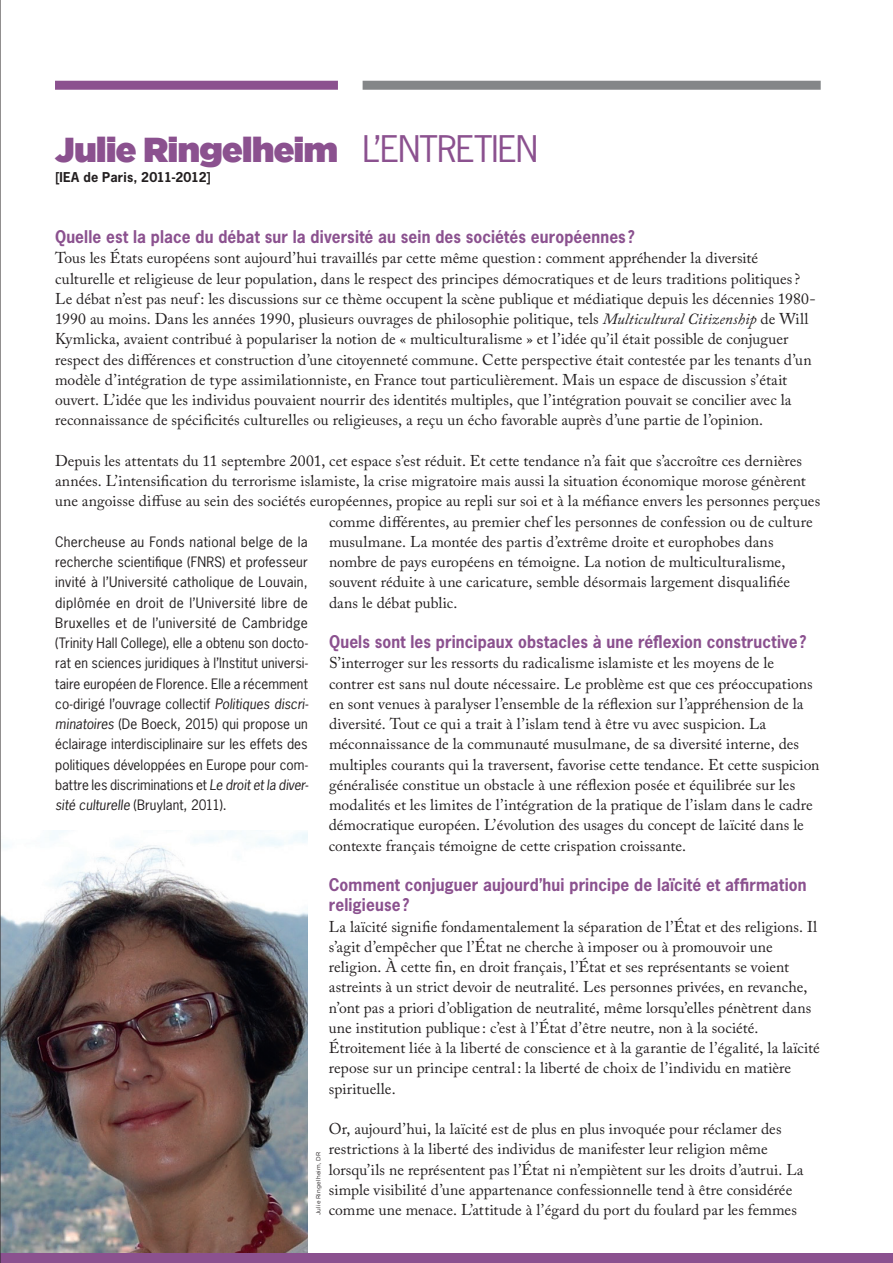
<style>
.page{position:relative;width:893px;height:1263px;background:#fff}
.page>*{position:absolute;margin:0;border:0;box-sizing:border-box;transform-origin:0 0}
.t1{font:34.5px "Gotham Ultra";letter-spacing:-.01em;color:#8b518f}
.t2{font:34.5px "News Gothic Std";letter-spacing:-.025em;color:#8b518f}
.t3{font:700 16.5px/20.2px "News Gothic Std";letter-spacing:.01em;color:#8b518f;scale:.94 1}
.t4{font:15.6px/20.2px "Adobe Caslon Pro";color:#231f20}
.t5{font:13.5px/20.2px "News Gothic Std";color:#231f20;text-align:justify}
.t6{font:700 12.75px "News Gothic Std";letter-spacing:.01em;color:#231f20}
.t7{font:6px "Gotham Rounded";letter-spacing:.025em;color:#231f20}
.s1{font-style:italic}
</style>
<div class="page">
<img style="left:1px;top:830px;width:307px;height:424px">
<div style="left:55px;top:81px;width:283px;height:9px;background:#8b518f"></div>
<div style="left:0;top:1254px;width:893px;height:9px;background:#8b518f"></div>
<hr style="left:0;top:0;width:1px;height:1263px;background:#231f20">
<div style="left:363px;top:81px;width:458px;height:9px;background:#848688"></div>
<h1 class="t1" style="left:55px;top:130px;width:284px">Julie Ringelheim</h1>
<p class="t6" style="left:55px;top:169px;width:158px">[IEA de Paris, 2011-2012]</p>
<h1 class="t2" style="left:363px;top:127px;width:177px">L’ENTRETIEN</h1>
<p class="t3" style="left:55px;top:226px;width:618px">Quelle est la place du débat sur la diversité au sein des sociétés européennes ?</p>
<p class="t4" style="left:55px;top:248px;width:762px">Tous les États européens sont aujourd’hui travaillés par cette même question: comment appréhender la diversité culturelle et religieuse de leur population, dans le respect des principes démocratiques et de leurs traditions politiques?<br>Le débat n’est pas neuf: les discussions sur ce thème occupent la scène publique et médiatique depuis les décennies 1980- 1990 au moins. Dans les années 1990, plusieurs ouvrages de philosophie politique, tels <span class="s1">Multicultural Citizenship</span> de Will Kymlicka, avaient contribué à populariser la notion de « multiculturalisme » et l’idée qu’il était possible de conjuguer respect des différences et construction d’une citoyenneté commune. Cette perspective était contestée par les tenants d’un modèle d’intégration de type assimilationniste, en France tout particulièrement. Mais un espace de discussion s’était ouvert. L’idée que les individus pouvaient nourrir des identités multiples, que l’intégration pouvait se concilier avec la reconnaissance de spécificités culturelles ou religieuses, a reçu un écho favorable auprès d’une partie de l’opinion.</p>
<p class="t4" style="left:55px;top:450px;width:748px">Depuis les attentats du 11 septembre 2001, cet espace s’est réduit. Et cette tendance n’a fait que s’accroître ces dernières</p>
<p class="t4" style="left:55px;top:470px;width:752px">années. L’intensification du terrorisme islamiste, la crise migratoire mais aussi la situation économique morose génèrent</p>
<p class="t4" style="left:55px;top:491px;width:767px">une angoisse diffuse au sein des sociétés européennes, propice au repli sur soi et à la méfiance envers les personnes perçues</p>
<p class="t4" style="left:329px;top:511px;width:485px">comme différentes, au premier chef les personnes de confession ou de culture</p>
<p class="t4" style="left:329px;top:531px;width:446px">musulmane. La montée des partis d’extrême droite et europhobes dans</p>
<p class="t4" style="left:329px;top:551px;width:458px">nombre de pays européens en témoigne. La notion de multiculturalisme,</p>
<p class="t4" style="left:329px;top:572px;width:463px">souvent réduite à une caricature, semble désormais largement disqualifiée</p>
<p class="t4" style="left:329px;top:592px;width:130px">dans le débat public.</p>
<p class="t3" style="left:329px;top:631px;width:509px">Quels sont les principaux obstacles à une réflexion constructive?</p>
<p class="t4" style="left:329px;top:653px;width:492px">S’interroger sur les ressorts du radicalisme islamiste et les moyens de le contrer est sans nul doute nécessaire. Le problème est que ces préoccupations en sont venues à paralyser l’ensemble de la réflexion sur l’appréhension de la diversité. Tout ce qui a trait à l’islam tend à être vu avec suspicion. La méconnaissance de la communauté musulmane, de sa diversité interne, des multiples courants qui la traversent, favorise cette tendance. Et cette suspicion généralisée constitue un obstacle à une réflexion posée et équilibrée sur les modalités et les limites de l’intégration de la pratique de l’islam dans le cadre démocratique européen. L’évolution des usages du concept de laïcité dans le contexte français témoigne de cette crispation croissante.</p>
<p class="t3" style="left:329px;top:874px;width:510px">Comment conjuguer aujourd’hui principe de laïcité et affirmation religieuse?</p>
<p class="t4" style="left:329px;top:916px;width:492px">La laïcité signifie fondamentalement la séparation de l’État et des religions. Il s’agit d’empêcher que l’État ne cherche à imposer ou à promouvoir une religion. À cette fin, en droit français, l’État et ses représentants se voient astreints à un strict devoir de neutralité. Les personnes privées, en revanche, n’ont pas a priori d’obligation de neutralité, même lorsqu’elles pénètrent dans une institution publique : c’est à l’État d’être neutre, non à la société.<br>Étroitement liée à la liberté de conscience et à la garantie de l’égalité, la laïcité repose sur un principe central: la liberté de choix de l’individu en matière spirituelle.</p>
<p class="t4" style="left:329px;top:1118px;width:476px">Or, aujourd’hui, la laïcité est de plus en plus invoquée pour réclamer des restrictions à la liberté des individus de manifester leur religion même lorsqu’ils ne représentent pas l’État ni n’empiètent sur les droits d’autrui. La simple visibilité d’une appartenance confessionnelle tend à être considérée comme une menace. L’attitude à l’égard du port du foulard par les femmes</p>
<p class="t5" style="left:55px;top:531px;width:255px">Chercheuse au Fonds national belge de la recherche scientifique (FNRS) et professeur invité à l’Université catholique de Louvain, diplômée en droit de l’Université libre de Bruxelles et de l’université de Cambridge (Trinity Hall College), elle a obtenu son docto&shy;rat en sciences juridiques à l’Institut universi&shy;taire européen de Florence. Elle a récemment co-dirigé l’ouvrage collectif <span class="s1">Politiques discri&shy;minatoires</span> (De Boeck, 2015) qui propose un éclairage interdisciplinaire sur les effets des politiques développées en Europe pour com&shy;battre les discriminations et <span class="s1">Le droit et la diver&shy;sité culturelle</span> (Bruylant, 2011).</p>
<p class="t7" style="left:314px;top:1215px;width:65px;rotate:-90deg">Julie Ringelheim, DR</p>
</div>
